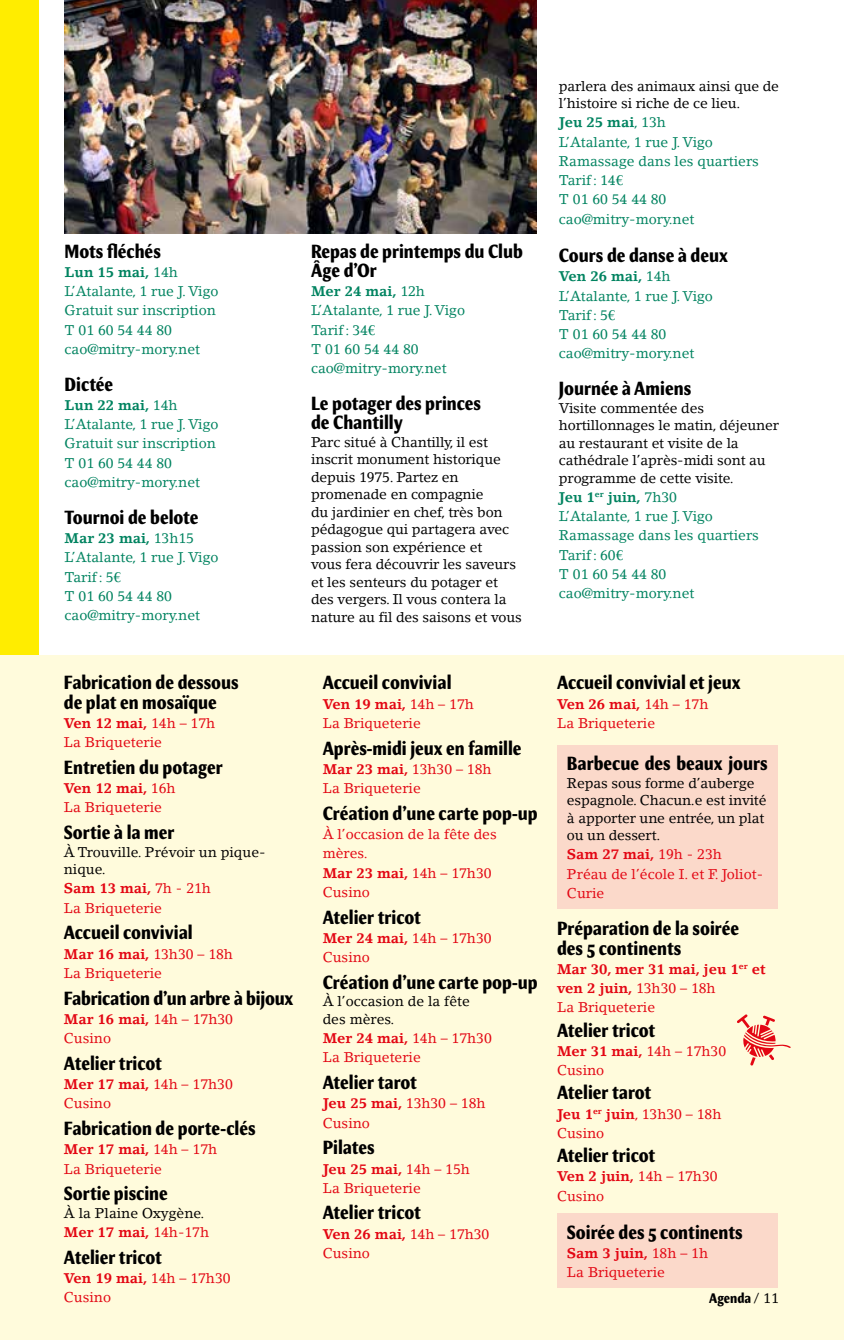
<style>
.page{position:relative;width:844px;height:1340px;background:#fff}
.page>*{position:absolute;margin:0;border:0;box-sizing:border-box;transform-origin:0 0}
.t1{font:700 condensed 19.25px/19.2px "Meadow Pro";color:#000}
.t2{font:14px/19.2px "Lino Letter";color:#e30613}
.t3{font:14px/17.5px "Lino Letter";letter-spacing:-.01em;color:#000}
.t4{font:14px/19.2px "Lino Letter";color:#008360}
.t5{font:700 14px/19.2px "Lino Letter";color:#e30613}
.t6{font:700 condensed 14px "Meadow Pro";color:#000}
.s1{font-weight:700}
.s2{font-weight:700;color:#e30613}
.s3{color:#e30613}
.s4{font-weight:400}
.s5{font-family:"Lino Letter";font-weight:400;font-stretch:normal}
</style>
<div class="page">
<div style="left:0;top:0;width:39px;height:1339px;background:#ffed00"></div>
<div style="left:0;top:655px;width:843px;height:684px;background:#fffbdc"></div>
<img style="left:64px;top:0;width:472px;height:233px">
<svg style="left:737px;top:1014px;width:53px;height:51px"></svg>
<div style="left:557px;top:745px;width:220px;height:163px;background:#fbd9ca"></div>
<div style="left:557px;top:1213px;width:220px;height:74px;background:#fbd9ca"></div>
<h1 class="t1" style="left:64px;top:241px;width:98px">Mots fléchés</h1>
<p class="t4" style="left:64px;top:262px;width:155px"><span class="s1">Lun 15 mai,</span> 14h<br>L’Atalante, 1 rue J. Vigo<br>Gratuit sur inscription<br>T 01 60 54 44 80 cao@mitry-mory.net</p>
<h1 class="t1" style="left:64px;top:374px;width:50px">Dictée</h1>
<p class="t4" style="left:64px;top:395px;width:155px"><span class="s1">Lun 22 mai,</span> 14h<br>L’Atalante, 1 rue J. Vigo<br>Gratuit sur inscription<br>T 01 60 54 44 80 cao@mitry-mory.net</p>
<h1 class="t1" style="left:64px;top:507px;width:135px">Tournoi de belote</h1>
<p class="t4" style="left:64px;top:528px;width:155px"><span class="s1">Mar 23 mai,</span> 13h15<br>L’Atalante, 1 rue J. Vigo<br>Tarif: 5€<br>T 01 60 54 44 80 cao@mitry-mory.net</p>
<h1 class="t1" style="left:311px;top:241px;width:213px">Repas de printemps du Club<br>Âge d’Or</h1>
<p class="t4" style="left:311px;top:281px;width:155px"><span class="s1">Mer 24 mai,</span> 12h<br>L’Atalante, 1 rue J. Vigo<br>Tarif: 34€<br>T 01 60 54 44 80 cao@mitry-mory.net</p>
<h1 class="t1" style="left:311px;top:394px;width:171px">Le potager des princes de Chantilly</h1>
<p class="t3" style="left:311px;top:433px;width:212px">Parc situé à Chantilly, il est inscrit monument historique depuis 1975. Partez en promenade en compagnie<br>du jardinier en chef, très bon pédagogue qui partagera avec passion son expérience et<br>vous fera découvrir les saveurs et les senteurs du potager et des vergers. Il vous contera la nature au fil des saisons et vous</p>
<p class="t3" style="left:558px;top:77px;width:221px">parlera des animaux ainsi que de l’histoire si riche de ce lieu.</p>
<p class="t4" style="left:558px;top:113px;width:201px"><span class="s1">Jeu 25 mai</span>, 13h<br>L’Atalante, 1 rue J. Vigo<br>Ramassage dans les quartiers<br>Tarif: 14€<br>T 01 60 54 44 80 cao@mitry-mory.net</p>
<h1 class="t1" style="left:558px;top:246px;width:170px">Cours de danse à deux</h1>
<p class="t4" style="left:558px;top:267px;width:155px"><span class="s1">Ven 26 mai,</span> 14h<br>L’Atalante, 1 rue J. Vigo<br>Tarif: 5€<br>T 01 60 54 44 80 cao@mitry-mory.net</p>
<h1 class="t1" style="left:558px;top:379px;width:134px">Journée à Amiens</h1>
<p class="t3" style="left:558px;top:399px;width:221px">Visite commentée des hortillonnages le matin, déjeuner au restaurant et visite de la cathédrale l’après-midi sont au programme de cette visite.</p>
<p class="t4" style="left:558px;top:487px;width:201px"><span class="s1">Jeu 1</span><sup>er</sup> <span class="s1">juin,</span> 7h30<br>L’Atalante, 1 rue J. Vigo<br>Ramassage dans les quartiers<br>Tarif: 60€<br>T 01 60 54 44 80 cao@mitry-mory.net</p>
<h1 class="t1" style="left:64px;top:673px;width:176px">Fabrication de dessous de plat en mosaïque</h1>
<p class="t2" style="left:64px;top:713px;width:153px"><span class="s1">Ven 12 mai,</span> 14h – 17h<br>La Briqueterie</p>
<h1 class="t1" style="left:64px;top:757px;width:160px">Entretien du potager</h1>
<p class="t2" style="left:64px;top:778px;width:113px"><span class="s1">Ven 12 mai,</span> 16h<br>La Briqueterie</p>
<h1 class="t1" style="left:64px;top:822px;width:112px">Sortie à la mer</h1>
<p class="t3" style="left:64px;top:843px;width:203px">À Trouville. Prévoir un pique&shy;nique.</p>
<p class="t2" style="left:64px;top:878px;width:148px"><span class="s1">Sam 13 mai,</span> 7h - 21h<br>La Briqueterie</p>
<h1 class="t1" style="left:64px;top:923px;width:130px">Accueil convivial</h1>
<p class="t2" style="left:64px;top:944px;width:171px"><span class="s1">Mar 16 mai,</span> 13h30 – 18h<br>La Briqueterie</p>
<h1 class="t1" style="left:64px;top:988px;width:231px">Fabrication d’un arbre à bijoux</h1>
<p class="t2" style="left:64px;top:1009px;width:171px"><span class="s1">Mar 16 mai,</span> 14h – 17h30<br>Cusino</p>
<h1 class="t1" style="left:64px;top:1053px;width:100px">Atelier tricot</h1>
<p class="t2" style="left:64px;top:1074px;width:170px"><span class="s1">Mer 17 mai,</span> 14h – 17h30<br>Cusino</p>
<h1 class="t1" style="left:64px;top:1118px;width:193px">Fabrication de porte-clés</h1>
<p class="t2" style="left:64px;top:1139px;width:155px"><span class="s1">Mer 17 mai,</span> 14h – 17h<br>La Briqueterie</p>
<h1 class="t1" style="left:64px;top:1183px;width:105px">Sortie piscine</h1>
<p class="t3" style="left:64px;top:1203px;width:147px;line-height:19.2px">À la Plaine Oxygène.<br><span class="s2">Mer 17 mai,</span> <span class="s3">14h-17h</span></p>
<h1 class="t1" style="left:64px;top:1247px;width:100px">Atelier tricot</h1>
<p class="t2" style="left:64px;top:1268px;width:168px"><span class="s1">Ven 19 mai,</span> 14h – 17h30<br>Cusino</p>
<h1 class="t1" style="left:322px;top:673px;width:130px">Accueil convivial</h1>
<p class="t2" style="left:322px;top:694px;width:153px"><span class="s1">Ven 19 mai,</span> 14h – 17h<br>La Briqueterie</p>
<h1 class="t1" style="left:322px;top:738px;width:200px">Après-midi jeux en famille</h1>
<p class="t2" style="left:322px;top:759px;width:170px"><span class="s1">Mar 23 mai,</span> 13h30 – 18h<br>La Briqueterie</p>
<h1 class="t1" style="left:322px;top:803px;width:216px">Création d’une carte pop-up</h1>
<p class="t2" style="left:322px;top:824px;width:176px">À l’occasion de la fête des mères.<br><span class="s1">Mar 23 mai,</span> 14h – 17h30<br>Cusino</p>
<h1 class="t1" style="left:322px;top:907px;width:100px">Atelier tricot</h1>
<p class="t2" style="left:322px;top:928px;width:170px"><span class="s1">Mer 24 mai,</span> 14h – 17h30<br>Cusino</p>
<h1 class="t1" style="left:322px;top:972px;width:216px">Création d’une carte pop-up</h1>
<p class="t3" style="left:322px;top:992px;width:149px">À l’occasion de la fête des mères.</p>
<p class="t2" style="left:322px;top:1028px;width:171px"><span class="s1">Mer 24 mai,</span> 14h – 17h30<br>La Briqueterie</p>
<h1 class="t1" style="left:322px;top:1072px;width:96px">Atelier tarot</h1>
<p class="t2" style="left:322px;top:1093px;width:164px"><span class="s1">Jeu 25 mai,</span> 13h30 – 18h<br>Cusino</p>
<h1 class="t1" style="left:322px;top:1138px;width:54px">Pilates</h1>
<p class="t2" style="left:322px;top:1158px;width:149px"><span class="s1">Jeu 25 mai,</span> 14h – 15h<br>La Briqueterie</p>
<h1 class="t1" style="left:322px;top:1203px;width:100px">Atelier tricot</h1>
<p class="t2" style="left:322px;top:1224px;width:168px"><span class="s1">Ven 26 mai,</span> 14h – 17h30<br>Cusino</p>
<h1 class="t1" style="left:557px;top:673px;width:185px">Accueil convivial et jeux</h1>
<p class="t2" style="left:557px;top:694px;width:153px"><span class="s1">Ven 26 mai,</span> 14h – 17h<br>La Briqueterie</p>
<h1 class="t1" style="left:567px;top:754px;width:202px">Barbecue des beaux jours</h1>
<p class="t3" style="left:567px;top:774px;width:201px">Repas sous forme d’auberge espagnole. Chacun.e est invité à apporter une entrée, un plat ou un dessert.</p>
<p class="t2" style="left:567px;top:844px;width:198px"><span class="s1">Sam 27 mai,</span> 19h - 23h<br>Préau de l’école I. et F. Joliot-<br>Curie</p>
<h1 class="t1" style="left:557px;top:919px;width:184px">Préparation de la soirée des 5 continents</h1>
<p class="t5" style="left:557px;top:959px;width:210px">Mar 30, mer 31 mai, jeu 1<sup>er</sup> et ven 2 juin, <span class="s4">13h30 – 18h<br>La Briqueterie</span></p>
<h1 class="t1" style="left:557px;top:1020px;width:100px">Atelier tricot</h1>
<p class="t2" style="left:557px;top:1041px;width:171px"><span class="s1">Mer 31 mai,</span> 14h – 17h30<br>Cusino</p>
<h1 class="t1" style="left:557px;top:1083px;width:96px">Atelier tarot</h1>
<p class="t2" style="left:557px;top:1104px;width:166px"><span class="s1">Jeu 1</span><sup>er</sup> <span class="s1">juin</span>, 13h30 – 18h<br>Cusino</p>
<h1 class="t1" style="left:557px;top:1145px;width:100px">Atelier tricot</h1>
<p class="t2" style="left:557px;top:1166px;width:162px"><span class="s1">Ven 2 juin,</span> 14h – 17h30<br>Cusino</p>
<h1 class="t1" style="left:567px;top:1222px;width:177px">Soirée des 5 continents</h1>
<p class="t2" style="left:567px;top:1243px;width:143px"><span class="s1">Sam 3 juin,</span> 18h – 1h<br>La Briqueterie</p>
<p class="t6" style="left:709px;top:1290px;width:71px">Agenda <span class="s5">/ 11</span></p>
</div>
